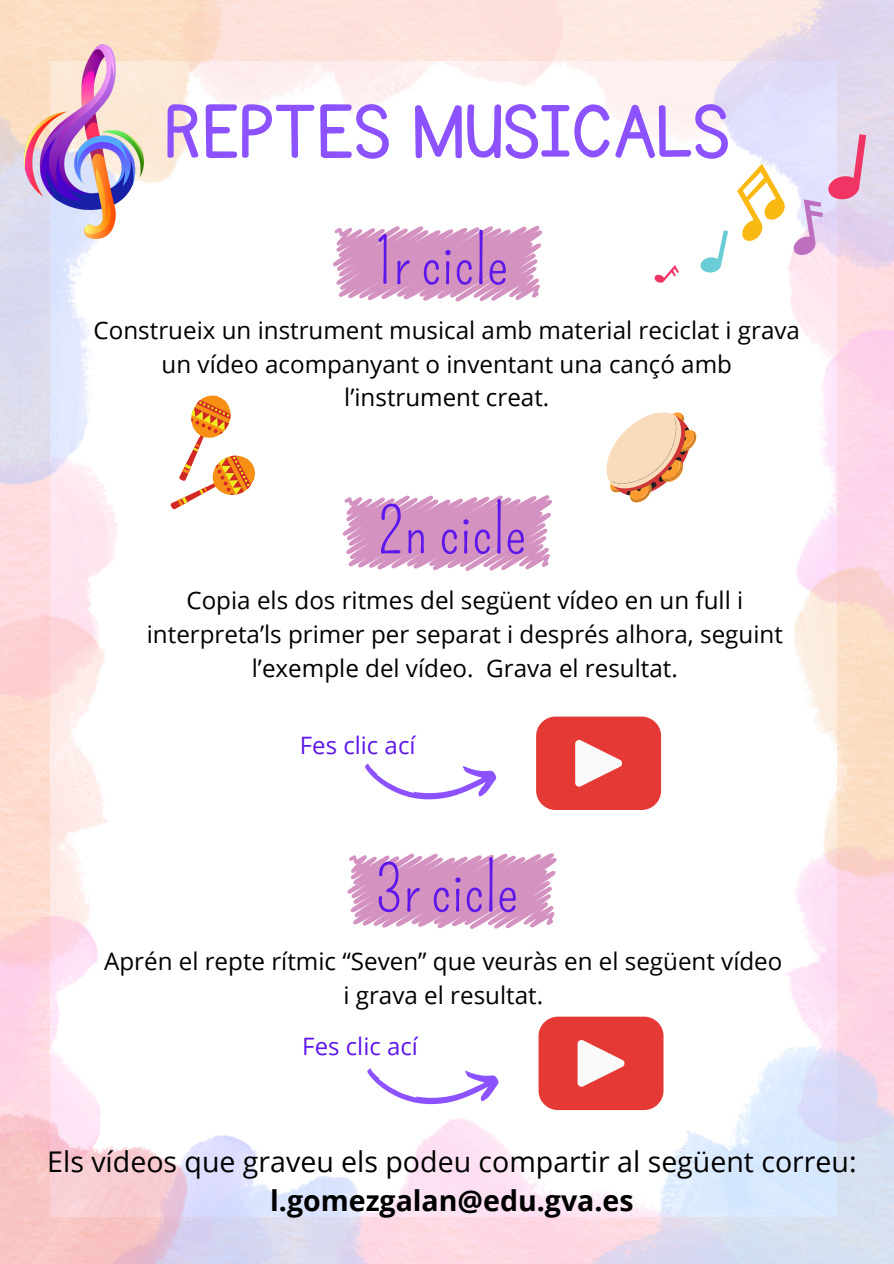
<style>
.page{position:relative;width:894px;height:1264px;background:#fff}
.page>*{position:absolute;margin:0;border:0;box-sizing:border-box;transform-origin:0 0}
.t1{font:87px "KG Primary Penmanship";color:#8c52ff}
.t2{font:63px "Pompiere";color:#5e17eb}
.t3{font:28.5px/39.3px "Open Sans";color:#000;text-align:center}
.t4{font:24.15px/33.8px "Open Sans";color:#000;text-align:center}
.t5{font:24px "Open Sans";color:#5e17eb}
.s1{font-weight:700}
</style>
<div class="page">
<img style="left:0;top:1022px;width:101px;height:88px">
<img style="left:0;top:581px;width:108px;height:441px">
<img style="left:785px;top:913px;width:108px;height:131px">
<img style="left:191px;top:1135px;width:241px;height:128px">
<img style="left:0;top:184px;width:117px;height:336px">
<img style="left:712px;top:0;width:181px;height:270px">
<img style="left:790px;top:305px;width:103px;height:232px">
<img style="left:566px;top:1044px;width:327px;height:219px">
<img style="left:0;top:1110px;width:191px;height:153px">
<img style="left:0;top:0;width:223px;height:184px">
<img style="left:794px;top:537px;width:99px;height:376px">
<svg style="left:828px;top:134px;width:37px;height:65px;background:#e7a0be"></svg>
<svg style="left:700px;top:230px;width:28px;height:43px"></svg>
<svg style="left:792px;top:199px;width:30px;height:57px"></svg>
<svg style="left:736px;top:164px;width:49px;height:78px"></svg>
<svg style="left:654px;top:265px;width:24px;height:18px"></svg>
<img style="left:24px;top:45px;width:119px;height:193px">
<svg style="left:170px;top:395px;width:85px;height:115px"></svg>
<svg style="left:536px;top:716px;width:125px;height:94px;background:#e85551"></svg>
<svg style="left:606px;top:412px;width:91px;height:91px"></svg>
<svg style="left:538px;top:1016px;width:125px;height:94px;background:#e85552"></svg>
<svg style="left:365px;top:763px;width:132px;height:37px"></svg>
<svg style="left:367px;top:1068px;width:132px;height:37px"></svg>
<svg style="left:332px;top:225px;width:210px;height:77px"></svg>
<svg style="left:342px;top:495px;width:210px;height:76px"></svg>
<svg style="left:347px;top:853px;width:210px;height:76px"></svg>
<p class="t1" style="left:164px;top:89px;width:567px">REPTES MUSICALS</p>
<p class="t2" style="left:375px;top:225px;width:134px">1r cicle</p>
<h1 class="t4" style="left:94px;top:312px;width:707px">Construeix un instrument musical amb material reciclat i grava un vídeo acompanyant o inventant una cançó amb l’instrument creat.</h1>
<p class="t2" style="left:377px;top:494px;width:150px">2n cicle</p>
<p class="t4" style="left:147px;top:583px;width:637px">Copia els dos ritmes del següent vídeo en un full i interpreta’ls primer per separat i després alhora, seguint l’exemple del vídeo. Grava el resultat.</p>
<p class="t5" style="left:300px;top:728px;width:117px">Fes clic ací</p>
<p class="t2" style="left:375px;top:852px;width:144px">3r cicle</p>
<p class="t4" style="left:104px;top:944px;width:679px">Aprén el repte rítmic “Seven” que veuràs en el següent vídeo i grava el resultat.</p>
<p class="t5" style="left:302px;top:1029px;width:117px">Fes clic ací</p>
<h2 class="t3" style="left:47px;top:1140px;width:810px">Els vídeos que graveu els podeu compartir al següent correu: <span class="s1">l.gomezgalan@edu.gva.es</span></h2>
</div>
